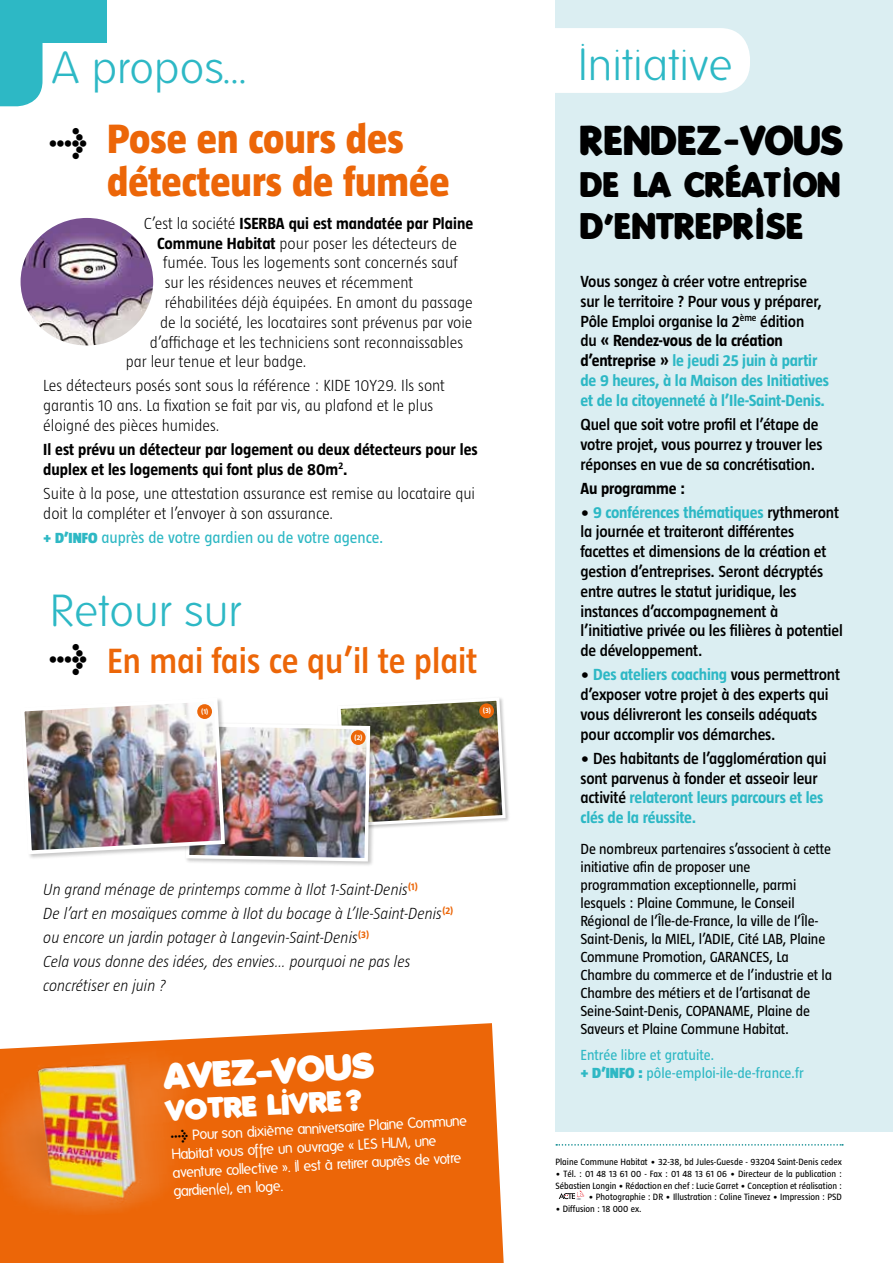
<style>
.page{position:relative;width:893px;height:1263px;background:#fff}
.page>*{position:absolute;margin:0;border:0;box-sizing:border-box;transform-origin:0 0}
.t1{font:300 45px "Folks";color:#2db8c5}
.t2{font:800 42px/43.5px "Taz";color:#ec6608}
.t3{font:900 40.5px "Folks";color:#000}
.t4{font:600 36px "Taz";color:#ec6608}
.t5{font:900 36px "Folks";color:#000}
.t6{font:800 35.7px "Folks";color:#fff}
.t7{font:900 34.5px "Folks";color:#000}
.t8{font:900 29.85px "Meta Plus";color:#000}
.t9{font:800 28.5px "Folks";color:#fff}
.t10{font:600 16.5px/19.8px "Taz";letter-spacing:-.01em;color:#000}
.t11{font:300 16.5px/19.8px "Taz";color:#000}
.t12{font:italic 300 16.5px/24px "Taz";color:#000}
.t13{font:700 16.5px/19.8px "Taz";color:#000}
.t14{font:16.5px "Taz";color:#2eb8c4}
.t15{font:15px/18px "Taz";letter-spacing:-.01em;color:#000}
.t16{font:15px/18px "Taz";color:#2eb8c4}
.t17{font:14.25px/18.6px "Folks";color:#fff}
.t18{font:9.3px/11.7px "Taz";color:#000}
.s1{font-weight:300}
.s2{font-weight:700}
.s3{font-weight:900;font-size:15px}
.s4{font-family:"Meta Plus";font-weight:700;color:#000}
.s5{font-weight:700;color:#2db8c5}
.s6{font-weight:900}
</style>
<div class="page">
<div style="left:555px;top:0;width:338px;height:1132px;background:#dbeef2"></div>
<img style="left:21px;top:218px;width:132px;height:127px">
<div style="left:185px;top:722px;width:191px;height:145px;background:#000;opacity:.22"></div>
<div style="left:0;top:1023px;width:504px;height:240px;background:#ec6608"></div>
<img style="left:0;top:1023px;width:198px;height:195px">
<svg style="left:556px;top:1144px;width:287px;height:1px"></svg>
<svg style="left:559px;top:1191px;width:25px;height:9px"></svg>
<svg style="left:0;top:0;width:107px;height:106px"></svg>
<div style="left:0;top:0;width:106px;height:43px;background:#2db8c5"></div>
<div style="left:469px;top:28px;width:281px;height:65px;background:#fff;border-radius:30px"></div>
<img style="left:24px;top:698px;width:483px;height:165px">
<h1 class="t1" style="left:51px;top:43px;width:199px">A propos...</h1>
<h2 class="t2" style="left:107px;top:117px;width:344px">Pose en cours des détecteurs de fumée</h2>
<p class="t13" style="left:144px;top:213px;width:331px"><span class="s1">C’est la société</span> ISERBA qui est mandatée par Plaine</p>
<p class="t11" style="left:157px;top:233px;width:301px"><span class="s2">Commune Habitat</span> pour poser les détecteurs de</p>
<p class="t11" style="left:163px;top:253px;width:296px">fumée. Tous les logements sont concernés sauf</p>
<p class="t11" style="left:165px;top:273px;width:250px">sur les résidences neuves et récemment</p>
<p class="t11" style="left:165px;top:293px;width:309px">réhabilitées déjà équipées. En amont du passage</p>
<p class="t11" style="left:160px;top:312px;width:314px">de la société, les locataires sont prévenus par voie</p>
<p class="t11" style="left:150px;top:332px;width:315px">d’affichage et les techniciens sont reconnaissables</p>
<p class="t11" style="left:126px;top:352px;width:182px">par leur tenue et leur badge.</p>
<p class="t11" style="left:43px;top:376px;width:403px">Les détecteurs posés sont sous la référence : KIDE 10Y29. Ils sont garantis 10 ans. La fixation se fait par vis, au plafond et le plus éloigné des pièces humides.</p>
<p class="t13" style="left:43px;top:440px;width:436px">Il est prévu un détecteur par logement ou deux détecteurs pour les duplex et les logements qui font plus de 80m<sup>2</sup>.</p>
<p class="t11" style="left:43px;top:484px;width:433px">Suite à la pose, une attestation assurance est remise au locataire qui doit la compléter et l’envoyer à son assurance.</p>
<p class="t14" style="left:43px;top:529px;width:342px"><span class="s3">+ D’INFO</span> auprès de votre gardien ou de votre agence.</p>
<h3 class="t8" style="left:49px;top:124px;width:41px">&gt;</h3>
<h1 class="t1" style="left:50px;top:586px;width:192px">Retour sur</h1>
<h3 class="t8" style="left:49px;top:641px;width:41px">&gt;</h3>
<h3 class="t4" style="left:107px;top:642px;width:372px">En mai fais ce qu’il te plait</h3>
<p class="t12" style="left:43px;top:878px;width:412px">Un grand ménage de printemps comme à Ilot 1-Saint-Denis<sup>(1)<br></sup>De l’art en mosaïques comme à Ilot du bocage à L’Ile-Saint-Denis<sup>(2) </sup>ou encore un jardin potager à Langevin-Saint-Denis<sup>(3)<br></sup>Cela vous donne des idées, des envies… pourquoi ne pas les concrétiser en juin ?</p>
<h3 class="t6" style="left:163px;top:1054px;width:211px;rotate:-3deg">AVEZ-VOUS</h3>
<h3 class="t9" style="left:165px;top:1093px;width:197px;rotate:-3deg">VOTRE LIVRE ?</h3>
<p class="t17" style="left:170px;top:1127px;width:298px;rotate:-3deg"><span class="s4">&gt;</span> Pour son dixième anniversaire Plaine Commune Habitat vous offre un ouvrage « LES HLM, une aventure collective ». Il est à retirer auprès de votre gardien(e), en loge.</p>
<h1 class="t1" style="left:578px;top:40px;width:156px">Initiative</h1>
<h3 class="t3" style="left:580px;top:116px;width:264px">RENDEZ-VOUS</h3>
<h3 class="t7" style="left:580px;top:164px;width:262px">DE LA CRÉATION</h3>
<h3 class="t5" style="left:580px;top:205px;width:225px">D’ENTREPRISE</h3>
<p class="t10" style="left:580px;top:272px;width:250px">Vous songez à créer votre entreprise sur le territoire ? Pour vous y préparer, Pôle Emploi organise la 2<sup>ème</sup> édition<br>du <span class="s2">« Rendez-vous de la création d’entreprise »</span> <span class="s5">le jeudi 25 juin à partir de 9 heures, à la Maison des Initiatives et de la citoyenneté à l’Ile-Saint-Denis.</span></p>
<p class="t10" style="left:580px;top:415px;width:243px">Quel que soit votre profil et l’étape de votre projet, vous pourrez y trouver les réponses en vue de sa concrétisation.</p>
<p class="t13" style="left:580px;top:478px;width:106px">Au programme :</p>
<p class="t10" style="left:580px;top:502px;width:264px">• <span class="s5">9 conférences thématiques</span> rythmeront la journée et traiteront différentes facettes et dimensions de la création et gestion d’entreprises. Seront décryptés entre autres le statut juridique, les instances d’accompagnement à l’initiative privée ou les filières à potentiel de développement.</p>
<p class="t10" style="left:580px;top:665px;width:261px">• <span class="s5">Des ateliers coaching</span> vous permettront d’exposer votre projet à des experts qui vous délivreront les conseils adéquats pour accomplir vos démarches.</p>
<p class="t10" style="left:580px;top:748px;width:247px">• Des habitants de l’agglomération qui sont parvenus à fonder et asseoir leur activité <span class="s5">relateront leurs parcours et les clés de la réussite.</span></p>
<p class="t15" style="left:580px;top:840px;width:253px">De nombreux partenaires s’associent à cette initiative afin de proposer une programmation exceptionnelle, parmi lesquels : Plaine Commune, le Conseil Régional de l’Île-de-France, la ville de l’Île-Saint-Denis, la MIEL, l’ADIE, Cité LAB, Plaine Commune Promotion, GARANCES, La Chambre du commerce et de l’industrie et la Chambre des métiers et de l’artisanat de Seine-Saint-Denis, COPANAME, Plaine de Saveurs et Plaine Commune Habitat.</p>
<p class="t16" style="left:580px;top:1046px;width:225px">Entrée libre et gratuite.<br><span class="s6">+ D’INFO :</span> pôle-emploi-ile-de-france.fr</p>
<p class="t18" style="left:555px;top:1156px;width:288px">Plaine Commune Habitat • 32-38, bd Jules-Guesde - 93204 Saint-Denis cedex</p>
<p class="t18" style="left:555px;top:1168px;width:288px">• Tél. : 01 48 13 61 00 - Fax : 01 48 13 61 06 • Directeur de la publication :<br>Sébastien Longin • Rédaction en chef : Lucie Garret • Conception et réalisation :</p>
<p class="t18" style="left:588px;top:1191px;width:255px">• Photographie : DR • Illustration : Coline Tinevez • Impression : PSD</p>
<p class="t18" style="left:555px;top:1203px;width:88px">• Diffusion : 18 000 ex.</p>
</div>
